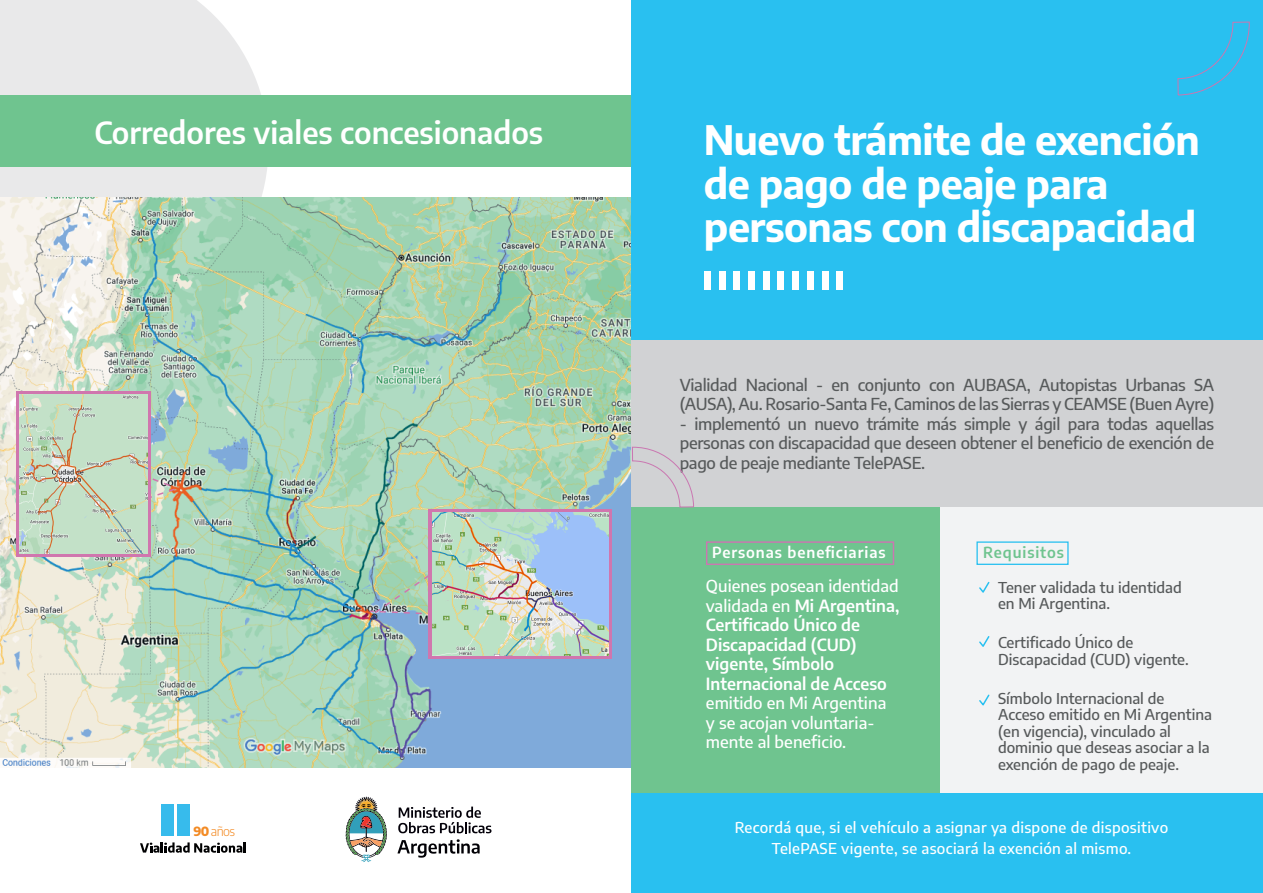
<style>
.page{position:relative;width:1263px;height:893px;background:#fff}
.page>*{position:absolute;margin:0;border:0;box-sizing:border-box;transform-origin:0 0}
.t1{font:700 39.75px/43.3px "Encode Sans";letter-spacing:-.015em;color:#fff}
.t2{font:600 30px "Encode Sans";color:#fff}
.t3{font:500 16.5px/19.5px "Encode Sans";letter-spacing:-.02em;color:#575a5b}
.t4{font:600 16.5px/19.5px "Encode Sans";color:#fff}
.t5{font:500 16.5px/19.5px "Encode Sans";color:#fff}
.t6{font:500 15px/16.5px "Encode Sans";color:#56595a}
.t7{font:500 15px/21px "Encode Sans";letter-spacing:.02em;color:#fff;text-align:center}
.t8{font:600 15px "Encode Sans";letter-spacing:.06em;color:#fff}
.t9{font:600 15px "Encode Sans";letter-spacing:.06em;color:#6fc48f}
.t10{font:300 12.6px "Encode Sans";color:#f38b25}
.s1{font-weight:800;font-size:12.45px}
.s2{font-weight:500}
</style>
<div class="page">
<svg style="left:0;top:0;width:267px;height:197px;background:#eaeaeb"></svg>
<img style="left:0;top:197px;width:631px;height:571px">
<div style="left:0;top:95px;width:644px;height:72px;background:#6fc48f"></div>
<div style="left:631px;top:0;width:632px;height:341px;background:#29c0f0"></div>
<div style="left:631px;top:340px;width:632px;height:167px;background:#d1d2d4"></div>
<div style="left:704px;top:271px;width:7px;height:19px;background:#fff"></div>
<div style="left:719px;top:271px;width:6px;height:19px;background:#fff"></div>
<div style="left:733px;top:271px;width:7px;height:19px;background:#fff"></div>
<div style="left:748px;top:271px;width:7px;height:19px;background:#fff"></div>
<div style="left:763px;top:271px;width:6px;height:19px;background:#fff"></div>
<div style="left:778px;top:271px;width:6px;height:19px;background:#fff"></div>
<div style="left:792px;top:271px;width:7px;height:19px;background:#fff"></div>
<div style="left:807px;top:271px;width:7px;height:19px;background:#fff"></div>
<div style="left:822px;top:271px;width:6px;height:19px;background:#fff"></div>
<div style="left:836px;top:271px;width:7px;height:19px;background:#fff"></div>
<svg style="left:1177px;top:21px;width:73px;height:75px"></svg>
<div style="left:631px;top:507px;width:310px;height:287px;background:#6fc48f"></div>
<div style="left:706px;top:541px;width:188px;height:24px;border:1px solid #ca77b1"></div>
<svg style="left:632px;top:446px;width:62px;height:62px"></svg>
<div style="left:940px;top:507px;width:323px;height:287px;background:#f2f3f4"></div>
<div style="left:976px;top:541px;width:92px;height:24px;border:1px solid #29c0f0"></div>
<svg style="left:979px;top:581px;width:11px;height:12px"></svg>
<svg style="left:979px;top:636px;width:11px;height:11px"></svg>
<svg style="left:979px;top:694px;width:11px;height:12px"></svg>
<div style="left:631px;top:793px;width:632px;height:100px;background:#29c0f0"></div>
<svg style="left:140px;top:842px;width:106px;height:11px"></svg>
<div style="left:177px;top:804px;width:13px;height:32px;background:#37bbec"></div>
<div style="left:161px;top:804px;width:13px;height:32px;background:#37bbec"></div>
<svg style="left:346px;top:797px;width:41px;height:65px"></svg>
<svg style="left:398px;top:807px;width:93px;height:26px"></svg>
<svg style="left:397px;top:839px;width:83px;height:19px"></svg>
<svg style="left:368px;top:566px;width:61px;height:49px;background:#a2c3ad"></svg>
<svg style="left:151px;top:456px;width:25px;height:60px"></svg>
<div style="left:16px;top:391px;width:135px;height:165px;background:#d076ae"></div>
<img style="left:19px;top:394px;width:129px;height:159px">
<svg style="left:429px;top:509px;width:183px;height:150px;background:#cc85b1"></svg>
<img style="left:432px;top:513px;width:177px;height:142px">
<h2 class="t2" style="left:94px;top:111px;width:450px">Corredores viales concesionados</h2>
<p class="t10" style="left:193px;top:822px;width:43px"><span class="s1">90</span> años</p>
<h1 class="t1" style="left:704px;top:116px;width:498px">Nuevo trámite de exención de pago de peaje para personas con discapacidad</h1>
<p class="t3" style="left:680px;top:374px;width:536px">Vialidad Nacional - en conjunto con AUBASA, Autopistas Urbanas SA (AUSA), Au. Rosario-Santa Fe, Caminos de las Sierras y CEAMSE (Buen Ayre)</p>
<p class="t3" style="left:680px;top:413px;width:536px;text-align:justify">- implementó un nuevo trámite más simple y ágil para todas aquellas personas con discapacidad que deseen obtener el beneficio de exención de pago de peaje mediante TelePASE.</p>
<p class="t8" style="left:712px;top:541px;width:175px">Personas beneficiarias</p>
<p class="t4" style="left:706px;top:575px;width:195px"><span class="s2">Quienes posean identidad validada en</span> Mi Argentina,<br>Certificado Único de<br>Discapacidad (CUD) vigente, Símbolo<br>Internacional de Acceso</p>
<p class="t5" style="left:706px;top:692px;width:182px">emitido en Mi Argentina y se acojan voluntaria&shy;mente al beneficio.</p>
<p class="t9" style="left:983px;top:541px;width:82px">Requisitos</p>
<p class="t6" style="left:998px;top:578px;width:185px">Tener validada tu identidad en Mi Argentina.</p>
<p class="t6" style="left:998px;top:634px;width:192px">Certificado Único de<br>Discapacidad (CUD) vigente.</p>
<p class="t6" style="left:998px;top:689px;width:216px">Símbolo Internacional de<br>Acceso emitido en Mi Argentina (en vigencia), vinculado al dominio que deseas asociar a la exención de pago de peaje.</p>
<p class="t7" style="left:735px;top:816px;width:435px">Recordá que, si el vehículo a asignar ya dispone de dispositivo<br>TelePASE vigente, se asociará la exención al mismo.</p>
</div>
